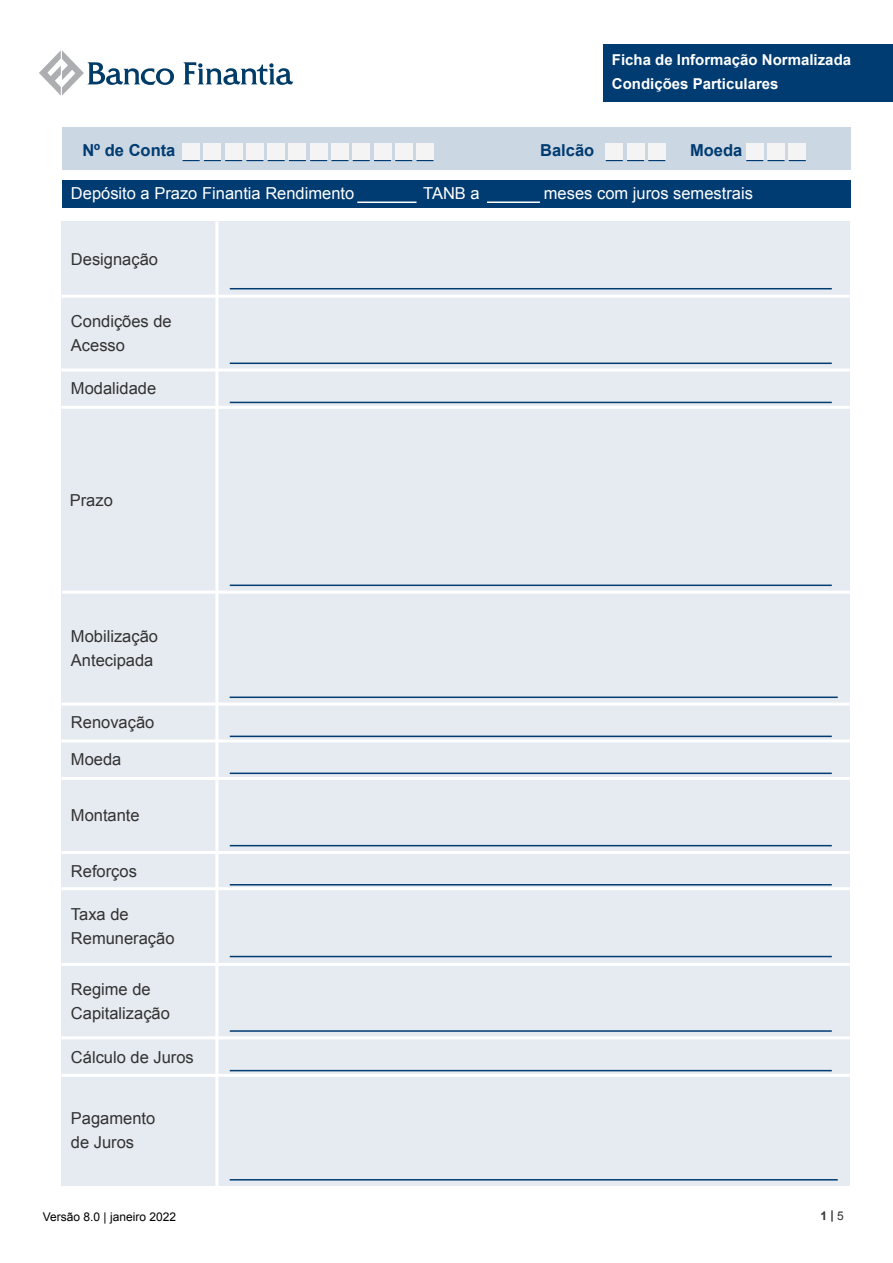
<style>
.page{position:relative;width:893px;height:1263px;background:#fff}
.page>*{position:absolute;margin:0;border:0;box-sizing:border-box;transform-origin:0 0}
.t1{font:16.5px/24px "Arial";color:#323232}
.t2{font:16.5px "Arial";color:#fff}
.t3{font:700 16.5px "Arial";color:#003b71}
.t4{font:700 15px/24px "Arial";color:#fff}
.t5{font:12px "Arial";color:#000}
.t6{font:700 12px "Arial";color:#323232}
.s1{font-weight:400}
</style>
<div class="page">
<div style="left:603px;top:45px;width:290px;height:28px;background:#003b71"></div>
<div style="left:603px;top:73px;width:290px;height:28px;background:#003b71"></div>
<svg style="left:183px;top:62px;width:110px;height:23px"></svg>
<svg style="left:39px;top:50px;width:135px;height:46px"></svg>
<div style="left:61px;top:221px;width:789px;height:965px;background:#e6ebf1"></div>
<div style="left:62px;top:180px;width:788px;height:28px;background:#003b71"></div>
<div style="left:62px;top:127px;width:788px;height:43px;background:#cbd7e2"></div>
<svg style="left:183px;top:160px;width:250px;height:1px"></svg>
<svg style="left:746px;top:160px;width:60px;height:1px"></svg>
<svg style="left:606px;top:160px;width:59px;height:1px"></svg>
<div style="left:183px;top:144px;width:17px;height:16px;background:#f4f4f4"></div>
<div style="left:225px;top:144px;width:17px;height:16px;background:#f4f4f4"></div>
<div style="left:268px;top:144px;width:17px;height:16px;background:#f4f4f4"></div>
<div style="left:310px;top:144px;width:17px;height:16px;background:#f4f4f4"></div>
<div style="left:374px;top:144px;width:17px;height:16px;background:#f4f4f4"></div>
<div style="left:416px;top:144px;width:17px;height:16px;background:#f4f4f4"></div>
<div style="left:627px;top:144px;width:17px;height:16px;background:#f4f4f4"></div>
<div style="left:606px;top:144px;width:17px;height:16px;background:#f4f4f4"></div>
<div style="left:746px;top:144px;width:17px;height:16px;background:#f4f4f4"></div>
<div style="left:767px;top:144px;width:17px;height:16px;background:#f4f4f4"></div>
<div style="left:789px;top:144px;width:17px;height:16px;background:#f4f4f4"></div>
<div style="left:648px;top:144px;width:17px;height:16px;background:#f4f4f4"></div>
<div style="left:204px;top:144px;width:17px;height:16px;background:#f4f4f4"></div>
<div style="left:246px;top:144px;width:17px;height:16px;background:#f4f4f4"></div>
<div style="left:289px;top:144px;width:17px;height:16px;background:#f4f4f4"></div>
<div style="left:353px;top:144px;width:17px;height:16px;background:#f4f4f4"></div>
<div style="left:331px;top:144px;width:17px;height:16px;background:#f4f4f4"></div>
<div style="left:395px;top:144px;width:17px;height:16px;background:#f4f4f4"></div>
<hr style="left:215px;top:221px;width:3px;height:1042px;background:#fff">
<hr style="left:61px;top:368px;width:789px;height:3px;background:#fff">
<hr style="left:61px;top:295px;width:789px;height:3px;background:#fff">
<hr style="left:61px;top:777px;width:789px;height:3px;background:#fff">
<hr style="left:61px;top:887px;width:789px;height:3px;background:#fff">
<hr style="left:61px;top:851px;width:789px;height:3px;background:#fff">
<hr style="left:61px;top:1074px;width:789px;height:3px;background:#fff">
<hr style="left:61px;top:702px;width:789px;height:3px;background:#fff">
<hr style="left:61px;top:963px;width:789px;height:3px;background:#fff">
<hr style="left:61px;top:739px;width:789px;height:3px;background:#fff">
<hr style="left:62px;top:591px;width:788px;height:3px;background:#fff">
<hr style="left:61px;top:406px;width:789px;height:3px;background:#fff">
<hr style="left:61px;top:1036px;width:789px;height:3px;background:#fff">
<hr style="left:230px;top:696px;width:608px;height:2px;background:#003b71">
<hr style="left:230px;top:1179px;width:608px;height:1px;background:#003b71">
<hr style="left:357px;top:202px;width:59px;height:1px;background:#fff">
<hr style="left:487px;top:201px;width:53px;height:2px;background:#fff">
<hr style="left:230px;top:402px;width:602px;height:1px;background:#003b71">
<hr style="left:230px;top:736px;width:602px;height:1px;background:#003b71">
<hr style="left:230px;top:772px;width:602px;height:2px;background:#003b71">
<hr style="left:230px;top:884px;width:602px;height:1px;background:#003b71">
<hr style="left:230px;top:1070px;width:602px;height:1px;background:#003b71">
<hr style="left:230px;top:845px;width:602px;height:1px;background:#003b71">
<hr style="left:230px;top:363px;width:602px;height:1px;background:#003b71">
<hr style="left:230px;top:288px;width:602px;height:1px;background:#003b71">
<hr style="left:230px;top:1030px;width:602px;height:2px;background:#003b71">
<hr style="left:230px;top:956px;width:602px;height:1px;background:#003b71">
<hr style="left:230px;top:584px;width:602px;height:2px;background:#003b71">
<p class="t4" style="left:612px;top:48px;width:241px">Ficha de Informação Normalizada<br>Condições Particulares</p>
<p class="t3" style="left:82px;top:140px;width:95px">Nº de Conta</p>
<p class="t3" style="left:540px;top:140px;width:56px">Balcão</p>
<p class="t3" style="left:690px;top:140px;width:54px">Moeda</p>
<p class="t2" style="left:71px;top:182px;width:285px">Depósito a Prazo Finantia Rendimento</p>
<p class="t2" style="left:423px;top:182px;width:58px">TANB a</p>
<p class="t2" style="left:544px;top:182px;width:211px">meses com juros semestrais</p>
<p class="t1" style="left:71px;top:247px;width:89px">Designação</p>
<p class="t1" style="left:71px;top:309px;width:102px">Condições de<br>Acesso</p>
<p class="t1" style="left:71px;top:377px;width:87px">Modalidade</p>
<p class="t1" style="left:70px;top:488px;width:45px">Prazo</p>
<p class="t1" style="left:71px;top:624px;width:89px">Mobilização<br>Antecipada</p>
<p class="t1" style="left:71px;top:711px;width:85px">Renovação</p>
<p class="t1" style="left:71px;top:748px;width:52px">Moeda</p>
<p class="t1" style="left:71px;top:804px;width:70px">Montante</p>
<p class="t1" style="left:71px;top:859px;width:68px">Reforços</p>
<p class="t1" style="left:71px;top:902px;width:105px">Taxa de<br>Remuneração</p>
<p class="t1" style="left:71px;top:977px;width:101px">Regime de<br>Capitalização</p>
<p class="t1" style="left:71px;top:1045px;width:124px">Cálculo de Juros</p>
<p class="t1" style="left:71px;top:1107px;width:86px">Pagamento de Juros</p>
<p class="t5" style="left:43px;top:1208px;width:135px">Versão 8.0 | janeiro 2022</p>
<p class="t6" style="left:820px;top:1207px;width:25px">1 | <span class="s1">5</span></p>
</div>
